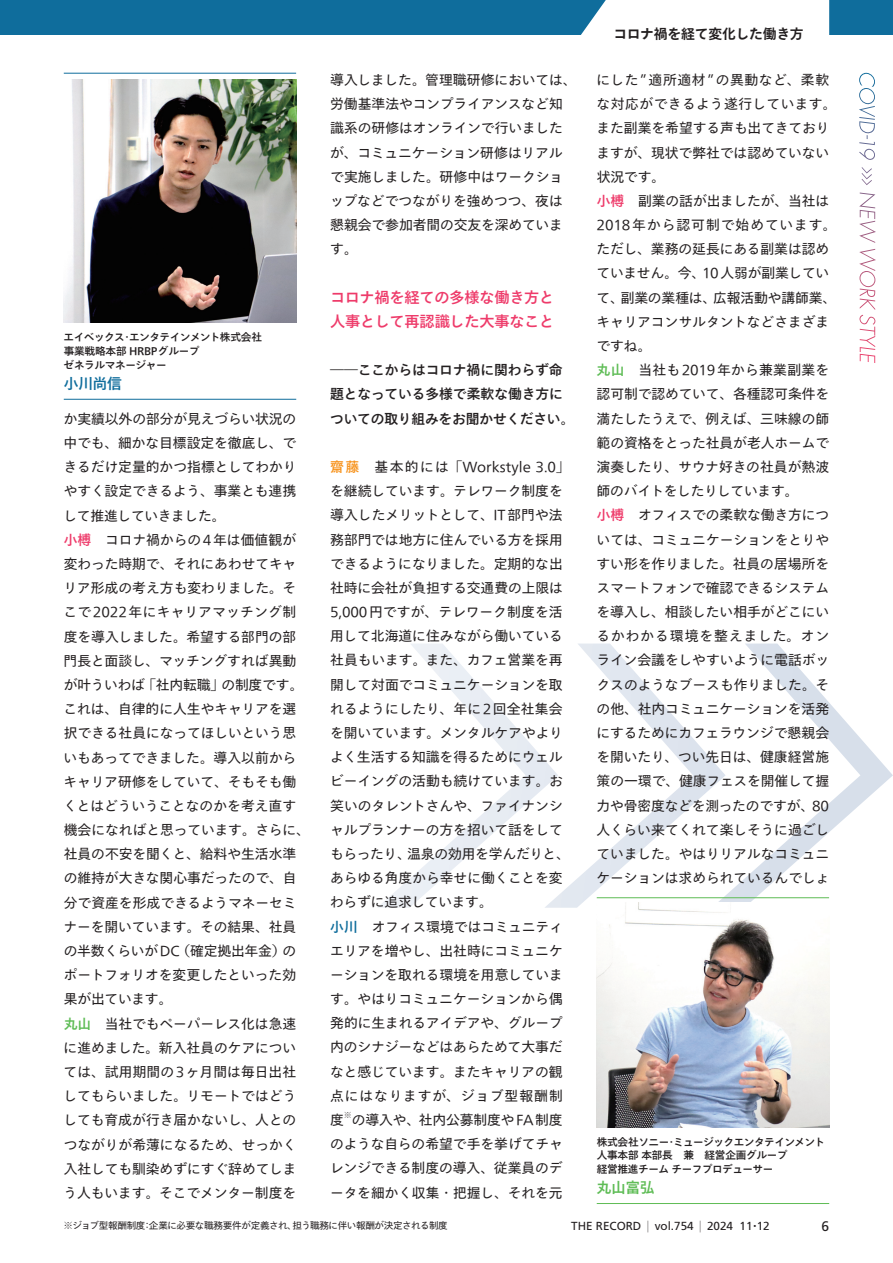
<style>
.page{position:relative;width:893px;height:1263px;background:#fff}
.page>*{position:absolute;margin:0;border:0;box-sizing:border-box;transform-origin:0 0}
.t1{font:500 15.15px/24.2px "Tazugane Gothic Std N";letter-spacing:-.015em;color:#ee3b6a}
.t2{font:500 14.85px "Tazugane Gothic Std N";color:#0f6d9c}
.t3{font:500 14.85px "Tazugane Gothic Std N";color:#5ebc55}
.t4{font:13.8px/24.2px "Tazugane Gothic Std N";letter-spacing:-.01em;color:#231f20}
.t5{font:500 13.8px/24.2px "Tazugane Gothic Std N";letter-spacing:-.015em;color:#231f20}
.t6{font:700 13.8px "Tazugane Gothic Std N";letter-spacing:-.015em;color:#231f20}
.t7{font:13.8px "Frutiger LT Std";color:#231f20}
.t8{font:11.7px "Frutiger LT Std";color:#231f20}
.t9{font:500 10.65px/13.8px "Tazugane Gothic Std N";letter-spacing:-.04em;color:#231f20}
.t10{font:9.6px "Tazugane Gothic Std N";letter-spacing:-.04em;color:#231f20}
.t11{font:8.1px "Tazugane Gothic Std N";color:#231f20}
.s1{font-weight:500;color:#f7931d}
.s2{font-weight:500;color:#0f6d9c}
.s3{font-weight:500;color:#ee3b6a}
.s4{font-weight:500;color:#5ebc55}
.s5{font-family:"Koz Min Pr 6 N"}
</style>
<div class="page">
<div style="left:0;top:0;width:893px;height:34px;background:#0f6d9c"></div>
<svg style="left:572px;top:0;width:257px;height:35px;background:#ebf2f6"></svg>
<svg style="left:378px;top:643px;width:515px;height:265px"></svg>
<img style="left:64px;top:80px;width:232px;height:242px">
<hr style="left:64px;top:399px;width:232px;height:1px;background:#0f6d9c">
<hr style="left:64px;top:73px;width:232px;height:1px;background:#0f6d9c">
<img style="left:597px;top:902px;width:232px;height:226px">
<hr style="left:597px;top:1203px;width:232px;height:1px;background:#5ebc55">
<hr style="left:597px;top:897px;width:232px;height:1px;background:#5ebc55">
<svg style="left:859px;top:73px;width:17px;height:252px"></svg>
<p class="t6" style="left:613px;top:24px;width:192px">コロナ禍を経て変化した働き方</p>
<p class="t4" style="left:330px;top:69px;width:248px">導入しました。管理職研修においては、労働基準法やコンプライアンスなど知識系の研修はオンラインで行いましたが、コミュニケーション研修はリアルで実施しました。研修中はワークショップなどでつながりを強めつつ、夜は懇親会で参加者間の交友を深めています。</p>
<p class="t1" style="left:330px;top:287px;width:226px">コロナ禍を経ての多様な働き方と人事として再認識した大事なこと</p>
<p class="t5" style="left:330px;top:359px;width:246px">――ここからはコロナ禍に関わらず命題となっている多様で柔軟な働き方についての取り組みをお聞かせください。</p>
<p class="t4" style="left:330px;top:455px;width:241px"><span class="s1">齋藤　</span>基本的には「Workstyle 3.0」を継続しています。テレワーク制度を導入したメリットとして、IT部門や法務部門では地方に住んでいる方を採用できるようになりました。定期的な出社時に会社が負担する交通費の上限は<br>5,000円ですが、テレワーク制度を活用して北海道に住みながら働いている社員もいます。また、カフェ営業を再開して対面でコミュニケーションを取れるようにしたり、年に2回全社集会を開いています。メンタルケアやよりよく生活する知識を得るためにウェルビーイングの活動も続けています。お笑いのタレントさんや、ファイナンシャルプランナーの方を招いて話をしてもらったり、温泉の効用を学んだりと、あらゆる角度から幸せに働くことを変わらずに追求しています。<br><span class="s2">小川</span>　オフィス環境ではコミュニティエリアを増やし、出社時にコミュニケーションを取れる環境を用意しています。やはりコミュニケーションから偶発的に生まれるアイデアや、グループ内のシナジーなどはあらためて大事だなと感じています。またキャリアの観点にはなりますが、ジョブ型報酬制度</p>
<p class="t4" style="left:596px;top:69px;width:241px">にした”適所適材”の異動など、柔軟な対応ができるよう遂行しています。また副業を希望する声も出てきておりますが、現状で弊社では認めていない状況です。<br><span class="s3">小榑　</span>副業の話が出ましたが、当社は<br>2018年から認可制で始めています。ただし、業務の延長にある副業は認めていません。今、10人弱が副業していて、副業の業種は、広報活動や講師業、キャリアコンサルタントなどさまざまですね。<br><span class="s4">丸山　</span>当社も2019年から兼業副業を認可制で認めていて、各種認可条件を満たしたうえで、例えば、三味線の師範の資格をとった社員が老人ホームで演奏したり、サウナ好きの社員が熱波師のバイトをしたりしています。<br><span class="s3">小榑　</span>オフィスでの柔軟な働き方については、コミュニケーションをとりやすい形を作りました。社員の居場所をスマートフォンで確認できるシステムを導入し、相談したい相手がどこにいるかわかる環境を整えました。オンライン会議をしやすいように電話ボックスのようなブースも作りました。その他、社内コミュニケーションを活発にするためにカフェラウンジで懇親会を開いたり、つい先日は、健康経営施策の一環で、健康フェスを開催して握力や骨密度などを測ったのですが、80人くらい来てくれて楽しそうに過ごしていました。やはりリアルなコミュニケーションは求められているんでしょ</p>
<p class="t9" style="left:64px;top:331px;width:200px">エイベックス・エンタテインメント株式会社事業戦略本部 HRBPグループ<br>ゼネラルマネージャー</p>
<p class="t2" style="left:64px;top:373px;width:60px">小川尚信</p>
<p class="t4" style="left:63px;top:407px;width:248px">か実績以外の部分が見えづらい状況の中でも、細かな目標設定を徹底し、できるだけ定量的かつ指標としてわかりやすく設定できるよう、事業とも連携して推進していきました。<br><span class="s3">小榑　</span>コロナ禍からの4年は価値観が変わった時期で、それにあわせてキャリア形成の考え方も変わりました。そこで2022年にキャリアマッチング制度を導入しました。希望する部門の部門長と面談し、マッチングすれば異動が叶ういわば「社内転職」の制度です。これは、自律的に人生やキャリアを選択できる社員になってほしいという思いもあってできました。導入以前からキャリア研修をしていて、そもそも働くとはどういうことなのかを考え直す機会になればと思っています。さらに、社員の不安を聞くと、給料や生活水準の維持が大きな関心事だったので、自分で資産を形成できるようマネーセミナーを開いています。その結果、社員の半数くらいがDC（確定拠出年金）のポートフォリオを変更したといった効果が出ています。<br><span class="s4">丸山　</span>当社でもペーパーレス化は急速に進めました。新入社員のケアについては、試用期間の3ヶ月間は毎日出社してもらいました。リモートではどうしても育成が行き届かないし、人とのつながりが希薄になるため、せっかく入社しても馴染めずにすぐ辞めてしまう人もいます。そこでメンター制度を</p>
<p class="t11" style="left:344px;top:1109px;width:10px">※</p>
<p class="t4" style="left:330px;top:1108px;width:234px;text-align:justify;text-indent:22px">の導入や、社内公募制度やFA制度のような自らの希望で手を挙げてチャレンジできる制度の導入、従業員のデータを細かく収集・把握し、それを元</p>
<p class="t9" style="left:597px;top:1135px;width:230px">株式会社ソニー・ミュージックエンタテインメント人事本部 本部長　兼　経営企画グループ<br>経営推進チーム チーフプロデューサー</p>
<p class="t3" style="left:597px;top:1177px;width:60px">丸山富弘</p>
<p class="t8" style="left:571px;top:1219px;width:200px">THE RECORD<span class="s5">｜</span>vol.754<span class="s5">｜</span>2024 11 <sup>•</sup> 12</p>
<p class="t7" style="left:821px;top:1218px;width:9px">6</p>
<p class="t10" style="left:63px;top:1219px;width:386px">※ジョブ型報酬制度：企業に必要な職務要件が定義され、担う職務に伴い報酬が決定される制度</p>
</div>
